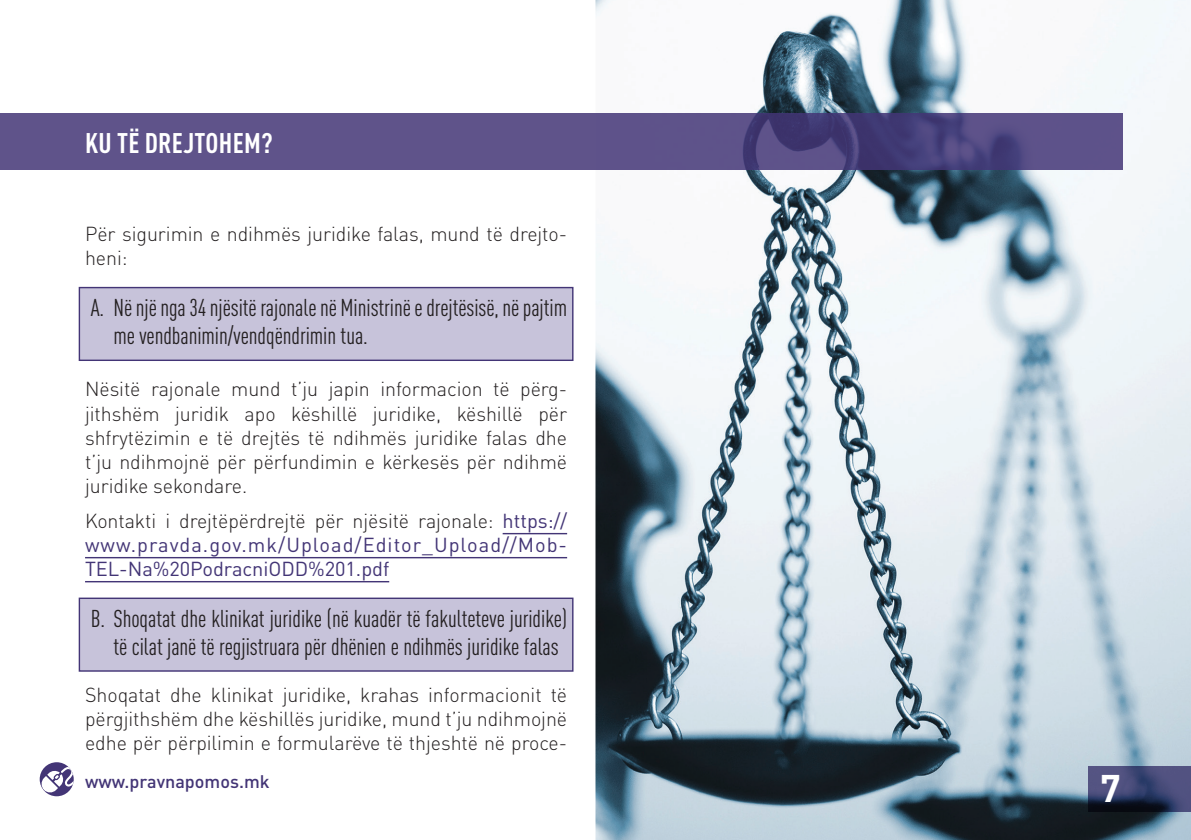
<style>
.page{position:relative;width:1191px;height:840px;background:#fff}
.page>*{position:absolute;margin:0;border:0;box-sizing:border-box;transform-origin:0 0}
.t1{font:700 38px "DIN Pro";color:#fff}
.Title_Right{font:700 condensed 28px "DIN Pro";letter-spacing:.01em;color:#fff}
.Ramka_Nabroi{font:condensed 24px/28px "DIN Pro";letter-spacing:-.005em;color:#231f20}
.Text{font:300 20px/24px "DIN Pro";letter-spacing:-.005em;color:#231f20;text-align:justify}
.Text-2{font:20px/24px "DIN Pro";letter-spacing:.04em;color:#433576;text-align:justify}
.t2{font:500 18px "DIN Pro";color:#433576}
.s1{font-weight:300;color:#231f20}
</style>
<div class="page">
<img style="left:595px;top:0;width:596px;height:839px">
<svg style="left:40px;top:761px;width:34px;height:34px"></svg>
<svg style="left:41px;top:764px;width:33px;height:28px"></svg>
<div style="left:79px;top:287px;width:494px;height:74px;background:#c7c3da;border:1px solid #433576"></div>
<hr style="left:502px;top:532px;width:65px;height:2px;background:#433576">
<hr style="left:85px;top:556px;width:482px;height:2px;background:#433576">
<hr style="left:85px;top:580px;width:304px;height:2px;background:#433576">
<div style="left:79px;top:597px;width:494px;height:74px;background:#c7c3da;border:1px solid #433576"></div>
<svg style="left:0;top:113px;width:1123px;height:57px;background:#594e86"></svg>
<svg style="left:1089px;top:765px;width:102px;height:46px;background:#3d426a"></svg>
<p class="Title_Right" style="left:85px;top:121px;width:189px">KU TË DREJTOHEM?</p>
<p class="Text" style="left:85px;top:220px;width:483px">Për sigurimin e ndihmës juridike falas, mund të drejto&shy;heni:</p>
<p class="Ramka_Nabroi" style="left:113px;top:291px;width:455px;text-indent:-23px">А. Në një nga 34 njësitë rajonale në Ministrinë e drejtësisë, në pajtim me vendbanimin/vendqëndrimin tua.</p>
<p class="Text" style="left:85px;top:375px;width:483px">Nësitë rajonale mund t’ju japin informacion të përg&shy;jithshëm juridik apo këshillë juridike, këshillë për shfrytëzimin e të drejtës të ndihmës juridike falas dhe t’ju ndihmojnë për përfundimin e kërkesës për ndihmë juridike sekondare.</p>
<p class="Text-2" style="left:85px;top:506px;width:483px"><span class="s1">Kontakti i drejtëpërdrejtë për njësitë rajonale:</span> https:// www.pravda.gov.mk/Upload/Editor_Upload//Mob-TEL-Na%20PodracniODD%201.pdf</p>
<p class="Ramka_Nabroi" style="left:91px;top:602px;width:478px;text-align:center">B. Shoqatat dhe klinikat juridike (në kuadër të fakulteteve juridike) të cilat janë të regjistruara për dhënien e ndihmës juridike falas</p>
<p class="Text" style="left:85px;top:680px;width:483px">Shoqatat dhe klinikat juridike, krahas informacionit të përgjithshëm dhe këshillës juridike, mund t’ju ndihmojnë edhe për përpilimin e formularëve të thjeshtë në proce-</p>
<p class="t2" style="left:85px;top:766px;width:186px">www.pravnapomos.mk</p>
<h1 class="t1" style="left:1100px;top:756px;width:22px">7</h1>
</div>
